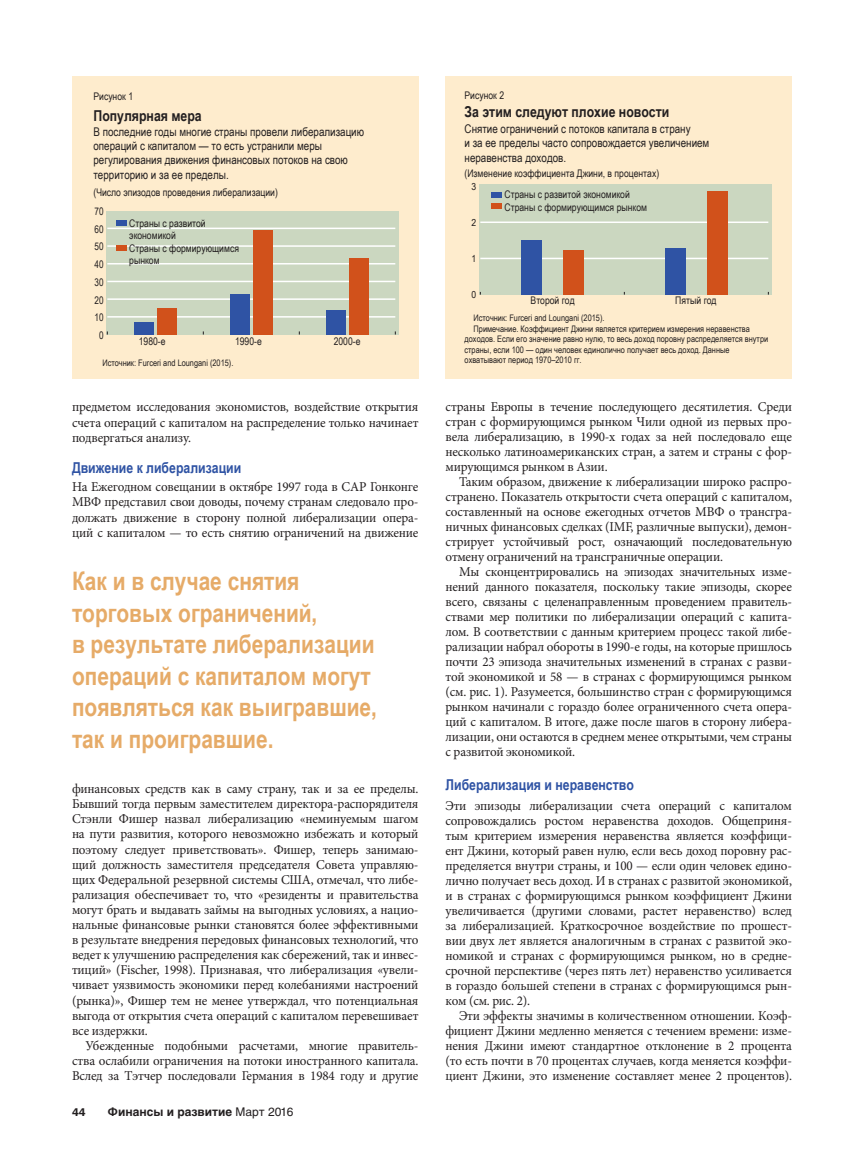
<style>
.page{position:relative;width:864px;height:1161px;background:#fff}
.page>*{position:absolute;margin:0;border:0;box-sizing:border-box;transform-origin:0 0}
.t1{font:700 25.5px/31.5px "Arial Narrow";color:#e6ab68}
.t2{font:700 15px "Arial Narrow";color:#2f53a4}
.t3{font:700 15px "Arial Narrow";color:#231f20}
.t4{font:13.5px/15px "Minion Pro";letter-spacing:-.015em;color:#231f20;text-align:justify}
.t5{font:12px/14.4px "Arial Narrow";color:#231f20}
.t6{font:700 12px "Helvetica Cyr";color:#231f20}
.t7{font:600 11.25px "ITC Franklin Gothic Std";color:#231f20}
.t8{font:10.5px/12.6px "Arial Narrow";color:#231f20}
.t9{font:10.5px "Arial Narrow";color:#231f20;scale:.95 1}
.t10{font:9.6px "Arial Narrow";color:#231f20;scale:1.09 1}
.t11{font:9px "Arial Narrow";color:#231f20}
.s1{font-family:"Helvetica Cyr Upright";font-weight:400}
</style>
<div class="page">
<div style="left:72px;top:76px;width:346px;height:303px;background:#feeccd"></div>
<div style="left:106px;top:211px;width:293px;height:124px;background:#cbd7c0"></div>
<hr style="left:107px;top:316px;width:288px;height:2px;background:#fff">
<hr style="left:107px;top:298px;width:288px;height:2px;background:#fff">
<hr style="left:107px;top:281px;width:288px;height:1px;background:#fff">
<hr style="left:107px;top:263px;width:288px;height:2px;background:#fff">
<hr style="left:107px;top:245px;width:288px;height:2px;background:#fff">
<hr style="left:107px;top:228px;width:288px;height:1px;background:#fff">
<div style="left:157px;top:308px;width:19px;height:27px;background:#d1511b"></div>
<div style="left:253px;top:230px;width:19px;height:105px;background:#d1511b"></div>
<div style="left:349px;top:258px;width:19px;height:77px;background:#d1511b"></div>
<div style="left:134px;top:322px;width:20px;height:13px;background:#2f53a4"></div>
<div style="left:230px;top:294px;width:20px;height:41px;background:#2f53a4"></div>
<div style="left:326px;top:310px;width:20px;height:25px;background:#2f53a4"></div>
<div style="left:116px;top:220px;width:10px;height:6px;background:#2f53a4"></div>
<div style="left:116px;top:245px;width:10px;height:6px;background:#d1511b"></div>
<div style="left:446px;top:76px;width:346px;height:303px;background:#feeccd"></div>
<div style="left:479px;top:185px;width:293px;height:110px;background:#cbd7c0"></div>
<hr style="left:480px;top:258px;width:288px;height:1px;background:#fff">
<hr style="left:480px;top:222px;width:288px;height:1px;background:#fff">
<div style="left:563px;top:250px;width:20px;height:45px;background:#d1511b"></div>
<div style="left:707px;top:191px;width:20px;height:104px;background:#d1511b"></div>
<div style="left:521px;top:240px;width:21px;height:55px;background:#2f53a4"></div>
<div style="left:665px;top:248px;width:21px;height:47px;background:#2f53a4"></div>
<div style="left:491px;top:192px;width:11px;height:6px;background:#2f53a4"></div>
<div style="left:491px;top:203px;width:11px;height:6px;background:#d1511b"></div>
<p class="t8" style="left:93px;top:90px;width:41px">Рисунок 1</p>
<p class="t3" style="left:93px;top:104px;width:110px">Популярная мера</p>
<p class="t5" style="left:93px;top:124px;width:272px">В последние годы многие страны провели либерализацию операций с капиталом — то есть устранили меры регулирования движения финансовых потоков на свою территорию и за ее пределы.</p>
<p class="t8" style="left:93px;top:186px;width:186px">(Число эпизодов проведения либерализации)</p>
<p class="t9" style="left:95px;top:204px;width:11px">70</p>
<p class="t9" style="left:95px;top:221px;width:11px">60</p>
<p class="t9" style="left:95px;top:239px;width:11px">50</p>
<p class="t9" style="left:95px;top:257px;width:11px">40</p>
<p class="t9" style="left:95px;top:274px;width:11px">30</p>
<p class="t9" style="left:95px;top:292px;width:11px">20</p>
<p class="t9" style="left:95px;top:310px;width:11px">10</p>
<p class="t9" style="left:99px;top:327px;width:6px">0</p>
<p class="t8" style="left:129px;top:216px;width:111px">Страны с развитой экономикой<br>Страны с формирующимся рынком</p>
<p class="t8" style="left:139px;top:335px;width:28px">1980-е</p>
<p class="t8" style="left:235px;top:335px;width:28px">1990-е</p>
<p class="t8" style="left:334px;top:335px;width:28px">2000-е</p>
<p class="t11" style="left:102px;top:356px;width:133px">Источник: Furceri and Loungani (2015).</p>
<p class="t4" style="left:72px;top:400px;width:348px">предметом исследования экономистов, воздействие открытия счета операций с капиталом на распределение только начинает подвергаться анализу.</p>
<p class="t2" style="left:72px;top:457px;width:171px">Движение к либерализации</p>
<p class="t4" style="left:72px;top:479px;width:348px">На Ежегодном совещании в октябре 1997 года в САР Гонконге МВФ представил свои доводы, почему странам следовало про&shy;должать движение в сторону полной либерализации опера&shy;ций с капиталом — то есть снятию ограничений на движение</p>
<h1 class="t1" style="left:72px;top:564px;width:307px">Как и в случае снятия торговых ограничений,<br>в результате либерализации операций с капиталом могут появляться как выигравшие, так и проигравшие.</h1>
<p class="t4" style="left:72px;top:781px;width:348px">финансовых средств как в саму страну, так и за ее пределы.<br>Бывший тогда первым заместителем директора-распорядителя Стэнли Фишер назвал либерализацию «неминуемым шагом на пути развития, которого невозможно избежать и который поэтому следует приветствовать». Фишер, теперь занимаю&shy;щий должность заместителя председателя Совета управляю&shy;щих Федеральной резервной системы США, отмечал, что либе&shy;рализация обеспечивает то, что «резиденты и правительства могут брать и выдавать займы на выгодных условиях, а нацио&shy;нальные финансовые рынки становятся более эффективными в результате внедрения передовых финансовых технологий, что ведет к улучшению распределения как сбережений, так и инвес&shy;тиций» (Fischer, 1998). Признавая, что либерализация «увели&shy;чивает уязвимость экономики перед колебаниями настроений (рынка)», Фишер тем не менее утверждал, что потенциальная выгода от открытия счета операций с капиталом перевешивает все издержки.</p>
<p class="t4" style="left:72px;top:1038px;width:348px;text-indent:14px">Убежденные подобными расчетами, многие правитель&shy;ства ослабили ограничения на потоки иностранного капитала.<br>Вслед за Тэтчер последовали Германия в 1984 году и другие</p>
<p class="t7" style="left:72px;top:1106px;width:15px">44</p>
<p class="t6" style="left:108px;top:1105px;width:187px">Финансы и развитие <span class="s1">Март 2016</span></p>
<p class="t8" style="left:465px;top:88px;width:41px">Рисунок 2</p>
<p class="t3" style="left:465px;top:100px;width:206px">За этим следуют плохие новости</p>
<p class="t5" style="left:465px;top:121px;width:246px">Снятие ограничений с потоков капитала в страну<br>и за ее пределы часто сопровождается увеличением неравенства доходов.</p>
<p class="t8" style="left:465px;top:167px;width:196px">(Изменение коэффициента Джини, в процентах)</p>
<p class="t10" style="left:472px;top:179px;width:6px">3</p>
<p class="t10" style="left:472px;top:216px;width:6px">2</p>
<p class="t10" style="left:472px;top:252px;width:6px">1</p>
<p class="t10" style="left:472px;top:288px;width:6px">0</p>
<p class="t8" style="left:505px;top:188px;width:144px">Страны с развитой экономикой<br>Страны с формирующимся рынком</p>
<p class="t8" style="left:531px;top:294px;width:46px">Второй год</p>
<p class="t8" style="left:675px;top:294px;width:43px">Пятый год</p>
<p class="t11" style="left:474px;top:312px;width:133px">Источник: Furceri and Loungani (2015).</p>
<p class="t11" style="left:474px;top:322px;width:278px">Примечание. Коэффициент Джини является критерием измерения неравенства</p>
<p class="t11" style="left:465px;top:333px;width:305px">доходов. Если его значение равно нулю, то весь доход поровну распределяется внутри</p>
<p class="t11" style="left:465px;top:343px;width:267px">страны, если 100 — один человек единолично получает весь доход. Данные</p>
<p class="t11" style="left:465px;top:354px;width:118px">охватывают период 1970–2010 гг.</p>
<p class="t4" style="left:445px;top:400px;width:348px">страны Европы в течение последующего десятилетия. Среди стран с формирующимся рынком Чили одной из первых про&shy;вела либерализацию, в 1990-х годах за ней последовало еще несколько латиноамериканских стран, а затем и страны с фор&shy;мирующимся рынком в Азии.</p>
<p class="t4" style="left:446px;top:475px;width:348px;text-indent:14px">Таким образом, движение к либерализации широко распро&shy;странено. Показатель открытости счета операций с капиталом, составленный на основе ежегодных отчетов МВФ о трансгра&shy;ничных финансовых сделках (IMF, различные выпуски), демон&shy;стрирует устойчивый рост, означающий последовательную отмену ограничений на трансграничные операции.</p>
<p class="t4" style="left:446px;top:565px;width:348px;text-indent:14px">Мы сконцентрировались на эпизодах значительных изме&shy;нений данного показателя, поскольку такие эпизоды, скорее всего, связаны с целенаправленным проведением правитель&shy;ствами мер политики по либерализации операций с капита&shy;лом. В соответствии с данным критерием процесс такой либе&shy;рализации набрал обороты в 1990-е годы, на которые пришлось почти 23 эпизода значительных изменений в странах с разви&shy;той экономикой и 58 — в странах с формирующимся рынком (см. рис. 1). Разумеется, большинство стран с формирующимся рынком начинали с гораздо более ограниченного счета опера&shy;ций с капиталом. В итоге, даже после шагов в сторону либера&shy;лизации, они остаются в среднем менее открытыми, чем страны с развитой экономикой.</p>
<p class="t2" style="left:446px;top:774px;width:190px">Либерализация и неравенство</p>
<p class="t4" style="left:446px;top:798px;width:348px">Эти эпизоды либерализации счета операций с капиталом сопровождались ростом неравенства доходов. Общеприня&shy;тым критерием измерения неравенства является коэффици&shy;ент Джини, который равен нулю, если весь доход поровну рас&shy;пределяется внутри страны, и 100 — если один человек едино&shy;лично получает весь доход. И в странах с развитой экономикой, и в странах с формирующимся рынком коэффициент Джини увеличивается (другими словами, растет неравенство) вслед за либерализацией. Краткосрочное воздействие по прошест&shy;вии двух лет является аналогичным в странах с развитой эко&shy;номикой и странах с формирующимся рынком, но в средне&shy;срочной перспективе (через пять лет) неравенство усиливается в гораздо большей степени в странах с формирующимся рын&shy;ком (см. рис. 2).</p>
<p class="t4" style="left:446px;top:1008px;width:348px;text-indent:14px">Эти эффекты значимы в количественном отношении. Коэф&shy;фициент Джини медленно меняется с течением времени: изме&shy;нения Джини имеют стандартное отклонение в 2 процента (то есть почти в 70 процентах случаев, когда меняется коэффи&shy;циент Джини, это изменение составляет менее 2 процентов).</p>
</div>
